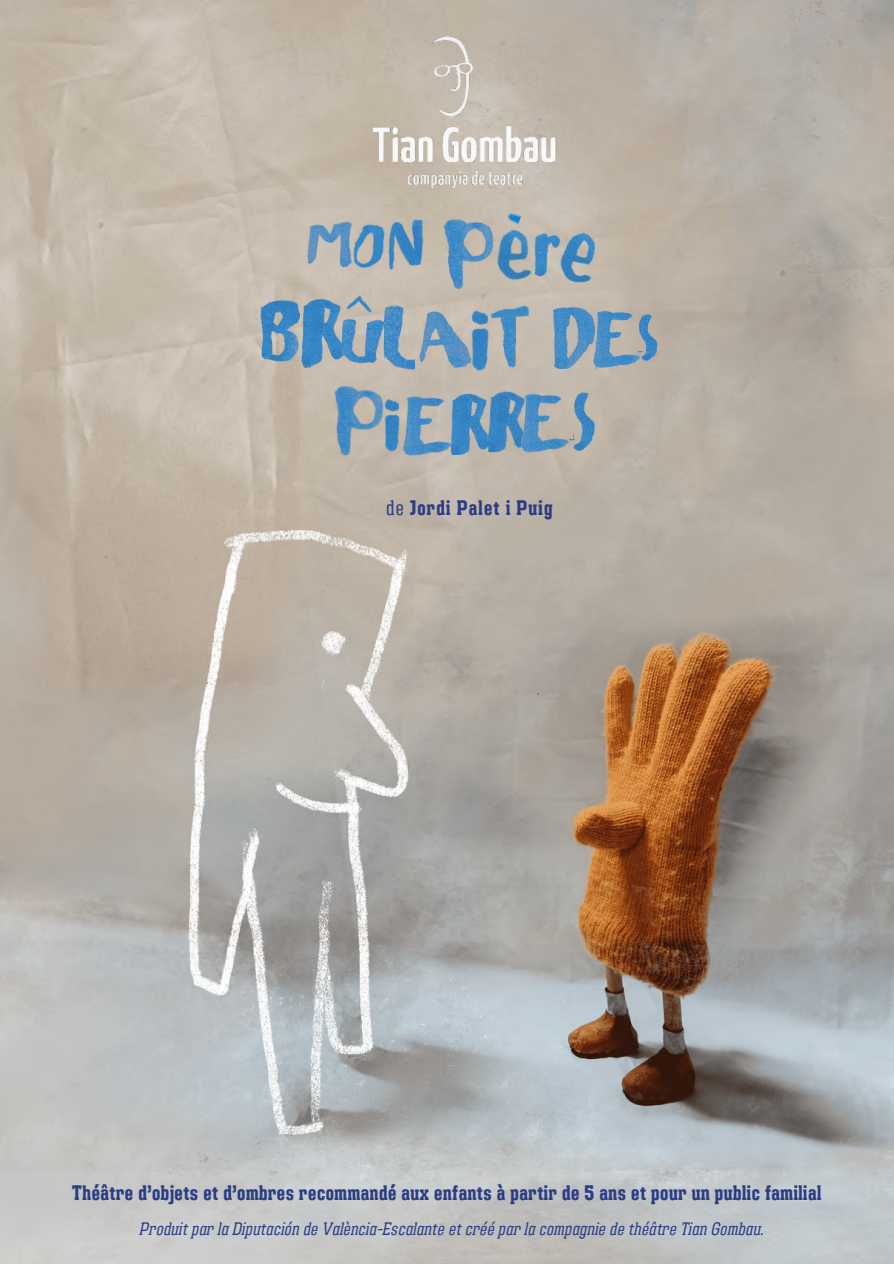
<style>
.page{position:relative;width:894px;height:1264px;background:#fff}
.page>*{position:absolute;margin:0;border:0;box-sizing:border-box;transform-origin:0 0}
.t1{font:21px "Adirek Slab 700";letter-spacing:.03em;color:#2a3d84}
.t2{font:21px "Adirek Slab 700";letter-spacing:.06em;color:#2a3d84}
.t3{font:18px "Adirek Slab 400 It";letter-spacing:.03em;color:#2a3d84}
.s1{font-family:"Adirek Slab 400"}
</style>
<div class="page">
<img style="left:0;top:0;width:892px;height:1263px">
<img style="left:359px;top:19px;width:211px;height:189px">
<img style="left:260px;top:295px;width:39px;height:73px">
<img style="left:302px;top:212px;width:195px;height:77px">
<img style="left:488px;top:220px;width:52px;height:72px">
<img style="left:533px;top:226px;width:61px;height:60px">
<img style="left:301px;top:295px;width:42px;height:78px">
<img style="left:343px;top:317px;width:41px;height:48px">
<img style="left:384px;top:302px;width:30px;height:70px">
<img style="left:418px;top:308px;width:51px;height:63px">
<img style="left:469px;top:308px;width:23px;height:76px">
<img style="left:496px;top:318px;width:19px;height:51px">
<img style="left:344px;top:295px;width:12px;height:19px">
<img style="left:356px;top:294px;width:20px;height:20px">
<img style="left:551px;top:301px;width:45px;height:69px">
<img style="left:498px;top:208px;width:23px;height:24px">
<img style="left:592px;top:307px;width:49px;height:62px">
<img style="left:638px;top:309px;width:27px;height:42px">
<img style="left:388px;top:392px;width:65px;height:65px">
<img style="left:451px;top:389px;width:37px;height:65px">
<img style="left:488px;top:387px;width:42px;height:67px">
<img style="left:518px;top:390px;width:52px;height:64px">
<img style="left:573px;top:387px;width:31px;height:52px">
<img style="left:569px;top:439px;width:39px;height:13px">
<img style="left:327px;top:378px;width:61px;height:81px">
<img style="left:488px;top:303px;width:44px;height:15px">
<img style="left:638px;top:351px;width:32px;height:10px">
<p class="t2" style="left:386px;top:495px;width:168px"><span class="s1">de</span> Jordi Palet i Puig</p>
<p class="t1" style="left:72px;top:1180px;width:750px">Théâtre d’objets et d’ombres recommandé aux enfants à partir de 5 ans et pour un public familial</p>
<p class="t3" style="left:139px;top:1217px;width:625px">Produit par la Diputación de València-Escalante et créé par la compagnie de théâtre Tian Gombau.</p>
</div>
